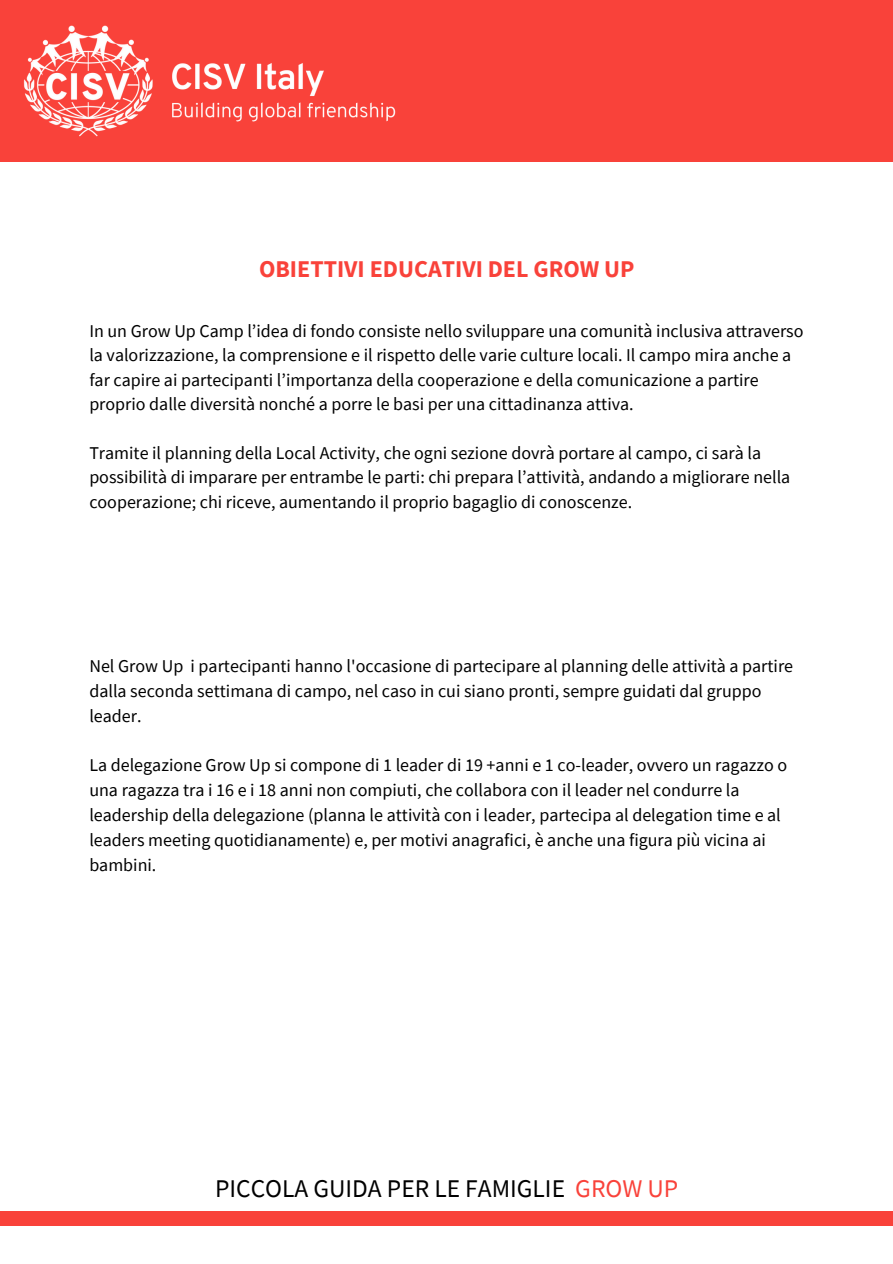
<style>
.page{position:relative;width:893px;height:1264px;background:#fff}
.page>*{position:absolute;margin:0;border:0;box-sizing:border-box;transform-origin:0 0}
.t1{font:25.5px "Source Sans Pro";color:#000}
.t2{font:700 24px "Source Sans Pro";color:#f9423a}
.t3{font:18px/24.8px "Source Sans Pro";color:#000}
.s1{color:#f9423a}
</style>
<div class="page">
<div style="left:0;top:1211px;width:892px;height:15px;background:#f9423a"></div>
<div style="left:0;top:0;width:892px;height:161px;background:#f9423a"></div>
<img style="left:23px;top:25px;width:373px;height:111px">
<p class="t2" style="left:259px;top:253px;width:377px">OBIETTIVI EDUCATIVI DEL GROW UP</p>
<p class="t3" style="left:89px;top:318px;width:715px">In un Grow Up Camp l’idea di fondo consiste nello sviluppare una comunità inclusiva attraverso la valorizzazione, la comprensione e il rispetto delle varie culture locali. Il campo mira anche a far capire ai partecipanti l’importanza della cooperazione e della comunicazione a partire proprio dalle diversità nonché a porre le basi per una cittadinanza attiva.</p>
<h2 class="t3" style="left:89px;top:440px;width:702px">Tramite il planning della Local Activity, che ogni sezione dovrà portare al campo, ci sarà la possibilità di imparare per entrambe le parti: chi prepara l’attività, andando a migliorare nella cooperazione; chi riceve, aumentando il proprio bagaglio di conoscenze.</h2>
<p class="t3" style="left:89px;top:653px;width:705px">Nel Grow Up i partecipanti hanno l'occasione di partecipare al planning delle attività a partire dalla seconda settimana di campo, nel caso in cui siano pronti, sempre guidati dal gruppo leader.</p>
<p class="t3" style="left:89px;top:752px;width:699px">La delegazione Grow Up si compone di 1 leader di 19 +anni e 1 co-leader, ovvero un ragazzo o una ragazza tra i 16 e i 18 anni non compiuti, che collabora con il leader nel condurre la leadership della delegazione (planna le attività con i leader, partecipa al delegation time e al leaders meeting quotidianamente) e, per motivi anagrafici, è anche una figura più vicina ai bambini.</p>
<h1 class="t1" style="left:215px;top:1171px;width:465px">PICCOLA GUIDA PER LE FAMIGLIE <span class="s1">GROW UP</span></h1>
</div>
